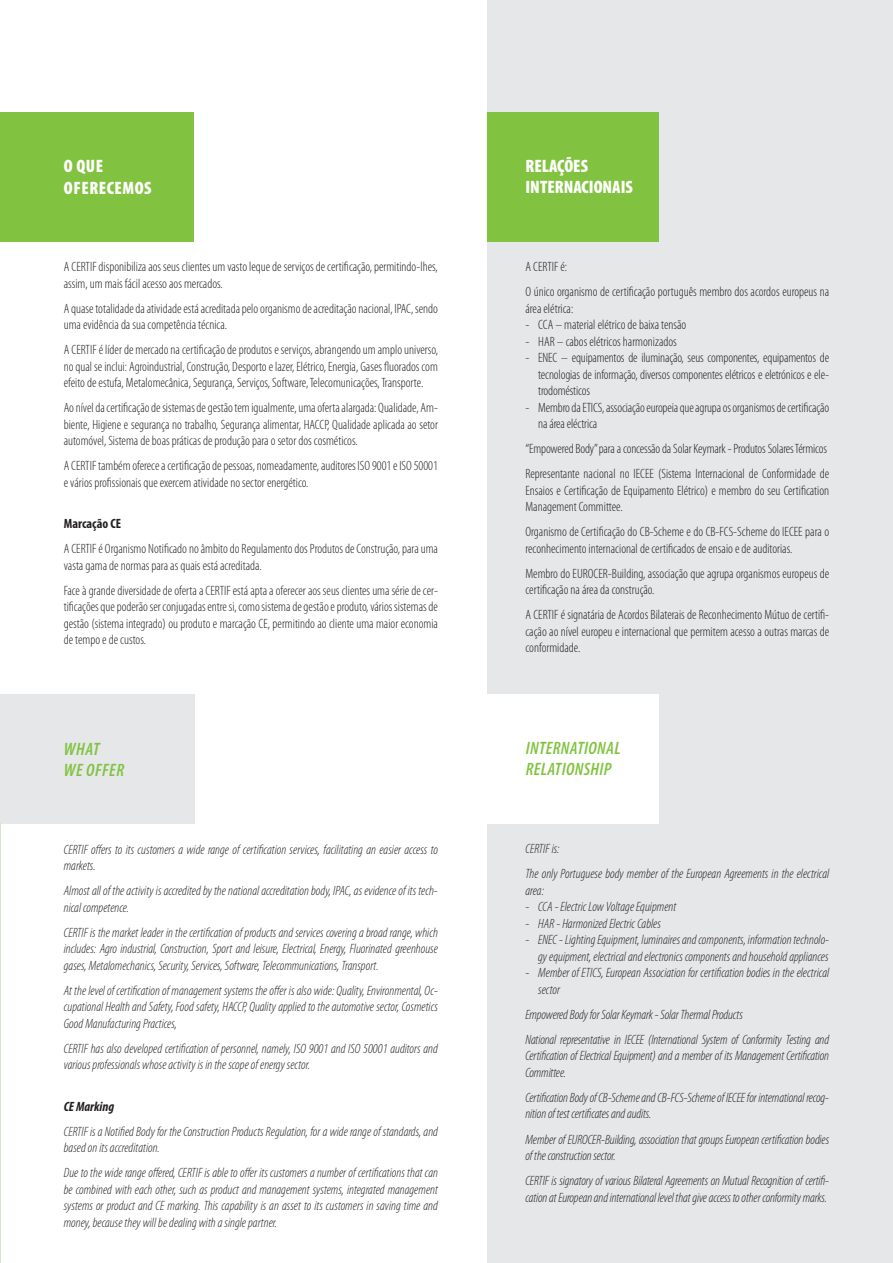
<style>
.page{position:relative;width:893px;height:1263px;background:#fff}
.page>*{position:absolute;margin:0;border:0;box-sizing:border-box;transform-origin:0 0}
.t1{font:italic 600 condensed 18px/21.6px "Myriad Pro";letter-spacing:.02em;color:#81c340}
.t2{font:900 condensed 18px/21.6px "Myriad Pro";color:#fff}
.t3{font:900 condensed 18px/21.6px "Myriad Pro";letter-spacing:.03em;color:#fff}
.t4{font:300 condensed 13.5px/16.5px "Myriad Pro";color:#231f20}
.t5{font:italic 300 condensed 13.5px/16.5px "Myriad Pro";color:#231f20}
.t6{font:700 condensed 13.5px "Myriad Pro";color:#231f20}
.t7{font:italic 700 condensed 13.5px "Myriad Pro";color:#231f20}
</style>
<div class="page">
<div style="left:487px;top:0;width:406px;height:1263px;background:#e6e7e9"></div>
<div style="left:0;top:112px;width:193px;height:130px;background:#81c340"></div>
<div style="left:487px;top:112px;width:172px;height:130px;background:#81c340"></div>
<div style="left:0;top:694px;width:195px;height:130px;background:#e6e7e9"></div>
<div style="left:486px;top:694px;width:173px;height:130px;background:#fff"></div>
<h1 class="t3" style="left:64px;top:155px;width:89px">O QUE<br>OFERECEMOS</h1>
<p class="t4" style="left:64px;top:259px;width:376px">A CERTIF disponibiliza aos seus clientes um vasto leque de serviços de certificação, permitindo-lhes, assim, um mais fácil acesso aos mercados.</p>
<p class="t4" style="left:64px;top:300px;width:376px">A quase totalidade da atividade está acreditada pelo organismo de acreditação nacional, IPAC, sendo uma evidência da sua competência técnica.</p>
<p class="t4" style="left:64px;top:342px;width:376px;text-align:justify">A CERTIF é líder de mercado na certificação de produtos e serviços, abrangendo um amplo universo, no qual se inclui: Agroindustrial, Construção, Desporto e lazer, Elétrico, Energia, Gases fluorados com efeito de estufa, Metalomecânica, Segurança, Serviços, Software, Telecomunicações, Transporte.</p>
<p class="t4" style="left:64px;top:400px;width:376px;text-align:justify">Ao nível da certificação de sistemas de gestão tem igualmente, uma oferta alargada: Qualidade, Am&shy;biente, Higiene e segurança no trabalho, Segurança alimentar, HACCP, Qualidade aplicada ao setor automóvel, Sistema de boas práticas de produção para o setor dos cosméticos.</p>
<p class="t4" style="left:64px;top:458px;width:376px">A CERTIF também oferece a certificação de pessoas, nomeadamente, auditores ISO 9001 e ISO 50001 e vários profissionais que exercem atividade no sector energético.</p>
<p class="t6" style="left:64px;top:515px;width:59px">Marcação CE</p>
<p class="t4" style="left:64px;top:541px;width:376px">A CERTIF é Organismo Notificado no âmbito do Regulamento dos Produtos de Construção, para uma vasta gama de normas para as quais está acreditada.</p>
<p class="t4" style="left:64px;top:582px;width:376px;text-align:justify">Face à grande diversidade de oferta a CERTIF está apta a oferecer aos seus clientes uma série de cer&shy;tificações que poderão ser conjugadas entre si, como sistema de gestão e produto, vários sistemas de gestão (sistema integrado) ou produto e marcação CE, permitindo ao cliente uma maior economia de tempo e de custos.</p>
<h1 class="t1" style="left:64px;top:737px;width:62px">WHAT<br>WE OFFER</h1>
<p class="t5" style="left:64px;top:841px;width:376px">CERTIF offers to its customers a wide range of certification services, facilitating an easier access to markets.</p>
<p class="t5" style="left:64px;top:882px;width:376px">Almost all of the activity is accredited by the national accreditation body, IPAC, as evidence of its tech&shy;nical competence.</p>
<p class="t5" style="left:64px;top:924px;width:376px;text-align:justify">CERTIF is the market leader in the certification of products and services covering a broad range, which includes: Agro industrial, Construction, Sport and leisure, Electrical, Energy, Fluorinated greenhouse gases, Metalomechanics, Security, Services, Software, Telecommunications, Transport.</p>
<p class="t5" style="left:64px;top:982px;width:376px;text-align:justify">At the level of certification of management systems the offer is also wide: Quality, Environmental, Oc&shy;cupational Health and Safety, Food safety, HACCP, Quality applied to the automotive sector, Cosmetics Good Manufacturing Practices,</p>
<p class="t5" style="left:64px;top:1040px;width:376px">CERTIF has also developed certification of personnel, namely, ISO 9001 and ISO 50001 auditors and various professionals whose activity is in the scope of energy sector.</p>
<p class="t7" style="left:64px;top:1098px;width:52px">CE Marking</p>
<p class="t5" style="left:64px;top:1123px;width:376px">CERTIF is a Notified Body for the Construction Products Regulation, for a wide range of standards, and based on its accreditation.</p>
<p class="t5" style="left:64px;top:1164px;width:376px;text-align:justify">Due to the wide range offered, CERTIF is able to offer its customers a number of certifications that can be combined with each other, such as product and management systems, integrated management systems or product and CE marking. This capability is an asset to its customers in saving time and money, because they will be dealing with a single partner.</p>
<h1 class="t2" style="left:525px;top:154px;width:109px">RELAÇÕES<br>INTERNACIONAIS</h1>
<p class="t4" style="left:525px;top:254px;width:305px;line-height:25px">A CERTIF é:<br>O único organismo de certificação português membro dos acordos europeus na</p>
<p class="t4" style="left:525px;top:300px;width:49px">área elétrica:</p>
<p class="t4" style="left:525px;top:316px;width:162px">- CCA – material elétrico de baixa tensão</p>
<p class="t4" style="left:525px;top:333px;width:153px">- HAR – cabos elétricos harmonizados</p>
<p class="t4" style="left:538px;top:349px;width:292px;text-align:justify;text-indent:-13px">- ENEC – equipamentos de iluminação, seus componentes, equipamentos de tecnologias de informação, diversos componentes elétricos e eletrónicos e ele&shy;trodomésticos</p>
<p class="t4" style="left:538px;top:399px;width:292px;text-indent:-13px">- Membro da ETICS, associação europeia que agrupa os organismos de certificação na área eléctrica</p>
<p class="t4" style="left:525px;top:436px;width:305px;line-height:25px">“Empowered Body” para a concessão da Solar Keymark - Produtos Solares Térmicos<br>Representante nacional no IECEE (Sistema Internacional de Conformidade de</p>
<p class="t4" style="left:525px;top:482px;width:305px">Ensaios e Certificação de Equipamento Elétrico) e membro do seu Certification<br>Management Committee.</p>
<p class="t4" style="left:525px;top:523px;width:305px">Organismo de Certificação do CB-Scheme e do CB-FCS-Scheme do IECEE para o reconhecimento internacional de certificados de ensaio e de auditorias.</p>
<p class="t4" style="left:525px;top:565px;width:305px">Membro do EUROCER-Building, associação que agrupa organismos europeus de certificação na área da construção.</p>
<p class="t4" style="left:525px;top:606px;width:305px;text-align:justify">A CERTIF é signatária de Acordos Bilaterais de Reconhecimento Mútuo de certifi&shy;cação ao nível europeu e internacional que permitem acesso a outras marcas de conformidade.</p>
<h1 class="t1" style="left:526px;top:736px;width:96px">INTERNATIONAL<br>RELATIONSHIP</h1>
<p class="t5" style="left:525px;top:836px;width:305px;line-height:25px">CERTIF is:<br>The only Portuguese body member of the European Agreements in the electrical</p>
<p class="t5" style="left:525px;top:882px;width:20px">area:</p>
<p class="t5" style="left:525px;top:899px;width:152px">- CCA - Electric Low Voltage Equipment</p>
<p class="t5" style="left:525px;top:915px;width:137px">- HAR - Harmonized Electric Cables</p>
<p class="t5" style="left:525px;top:932px;width:305px;text-align:right">- ENEC - Lighting Equipment, luminaires and components, information technolo&shy;gy equipment, electrical and electronics components and household appliances</p>
<p class="t5" style="left:538px;top:965px;width:292px;text-indent:-13px">- Member of ETICS, European Association for certification bodies in the electrical sector</p>
<p class="t5" style="left:525px;top:1002px;width:305px;line-height:25px">Empowered Body for Solar Keymark - Solar Thermal Products<br>National representative in IECEE (International System of Conformity Testing and</p>
<p class="t5" style="left:525px;top:1048px;width:305px">Certification of Electrical Equipment) and a member of its Management Certification<br>Committee.</p>
<p class="t5" style="left:525px;top:1089px;width:305px">Certification Body of CB-Scheme and CB-FCS-Scheme of IECEE for international recog&shy;nition of test certificates and audits.</p>
<p class="t5" style="left:525px;top:1131px;width:305px">Member of EUROCER-Building, association that groups European certification bodies of the construction sector.</p>
<p class="t5" style="left:525px;top:1172px;width:305px">CERTIF is signatory of various Bilateral Agreements on Mutual Recognition of certifi&shy;cation at European and international level that give access to other conformity marks.</p>
</div>
